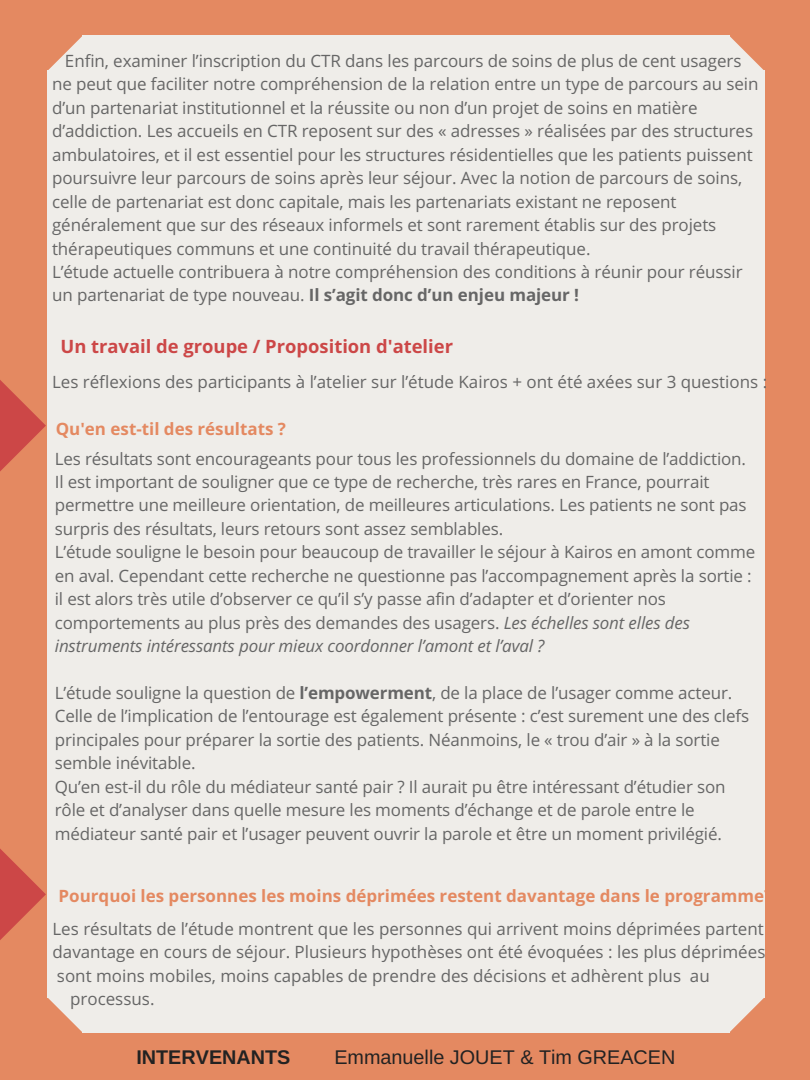
<style>
.page{position:relative;width:810px;height:1080px;background:#e48961}
.page>*{position:absolute;margin:0;border:0;box-sizing:border-box;transform-origin:0 0}
.t1{font:19.81px "Arimo";color:#222}
.t2{font:700 19.81px "Arimo";color:#222}
.t3{font:700 18.38px "Open Sans";color:#cc4747}
.t4{font:17px/23.4px "Open Sans";letter-spacing:-.005em;color:#666}
.t5{font:700 17px "Open Sans";color:#e48961}
.s1{font-weight:700}
.s2{font-style:italic}
</style>
<div class="page">
<svg style="left:730px;top:998px;width:34px;height:34px"></svg>
<svg style="left:48px;top:998px;width:34px;height:34px"></svg>
<div style="left:82px;top:997px;width:648px;height:36px;background:#efede9"></div>
<div style="left:729px;top:70px;width:36px;height:928px;background:#efede9"></div>
<div style="left:82px;top:35px;width:648px;height:36px;background:#efede9"></div>
<div style="left:47px;top:70px;width:36px;height:928px;background:#efede9"></div>
<div style="left:82px;top:70px;width:648px;height:928px;background:#efede9"></div>
<svg style="left:48px;top:36px;width:34px;height:34px"></svg>
<svg style="left:730px;top:36px;width:34px;height:34px"></svg>
<svg style="left:0;top:380px;width:46px;height:92px"></svg>
<svg style="left:0;top:848px;width:46px;height:92px"></svg>
<p class="t4" style="left:52px;top:49px;width:708px;text-indent:13px">Enfin, examiner l’inscription du CTR dans les parcours de soins de plus de cent usagers ne peut que faciliter notre compréhension de la relation entre un type de parcours au sein d’un partenariat institutionnel et la réussite ou non d’un projet de soins en matière d’addiction. Les accueils en CTR reposent sur des « adresses » réalisées par des structures ambulatoires, et il est essentiel pour les structures résidentielles que les patients puissent poursuivre leur parcours de soins après leur séjour. Avec la notion de parcours de soins, celle de partenariat est donc capitale, mais les partenariats existant ne reposent généralement que sur des réseaux informels et sont rarement établis sur des projets thérapeutiques communs et une continuité du travail thérapeutique.<br>L’étude actuelle contribuera à notre compréhension des conditions à réunir pour réussir un partenariat de type nouveau. <span class="s1">Il s’agit donc d’un enjeu majeur !</span></p>
<p class="t3" style="left:60px;top:333px;width:394px">Un travail de groupe / Proposition d'atelier</p>
<p class="t4" style="left:52px;top:369px;width:717px">Les réflexions des participants à l’atelier sur l’étude Kairos + ont été axées sur 3 questions :</p>
<p class="t5" style="left:56px;top:416px;width:232px">Qu'en est-til des résultats ?</p>
<p class="t4" style="left:55px;top:446px;width:702px">Les résultats sont encourageants pour tous les professionnels du domaine de l’addiction.<br>Il est important de souligner que ce type de recherche, très rares en France, pourrait permettre une meilleure orientation, de meilleures articulations. Les patients ne sont pas surpris des résultats, leurs retours sont assez semblables.<br>L’étude souligne le besoin pour beaucoup de travailler le séjour à Kairos en amont comme en aval. Cependant cette recherche ne questionne pas l’accompagnement après la sortie : il est alors très utile d’observer ce qu’il s’y passe afin d’adapter et d’orienter nos comportements au plus près des demandes des usagers. <span class="s2">Les échelles sont elles des instruments intéressants pour mieux coordonner l’amont et l’aval ?</span></p>
<p class="t4" style="left:55px;top:681px;width:696px">L’étude souligne la question de <span class="s1">l’empowerment</span>, de la place de l’usager comme acteur.<br>Celle de l’implication de l’entourage est également présente : c’est surement une des clefs principales pour préparer la sortie des patients. Néanmoins, le « trou d’air » à la sortie semble inévitable.<br>Qu’en est-il du rôle du médiateur santé pair ? Il aurait pu être intéressant d’étudier son rôle et d’analyser dans quelle mesure les moments d’échange et de parole entre le médiateur santé pair et l’usager peuvent ouvrir la parole et être un moment privilégié.</p>
<p class="t5" style="left:59px;top:884px;width:715px">Pourquoi les personnes les moins déprimées restent davantage dans le programme?</p>
<p class="t4" style="left:52px;top:916px;width:713px">Les résultats de l’étude montrent que les personnes qui arrivent moins déprimées partent</p>
<p class="t4" style="left:52px;top:940px;width:714px">davantage en cours de séjour. Plusieurs hypothèses ont été évoquées : les plus déprimées</p>
<p class="t4" style="left:57px;top:963px;width:654px">sont moins mobiles, moins capables de prendre des décisions et adhèrent plus au</p>
<p class="t4" style="left:70px;top:987px;width:86px">processus.</p>
<p class="t2" style="left:136px;top:1046px;width:155px">INTERVENANTS</p>
<p class="t1" style="left:334px;top:1046px;width:343px">Emmanuelle JOUET &amp; Tim GREACEN</p>
</div>
